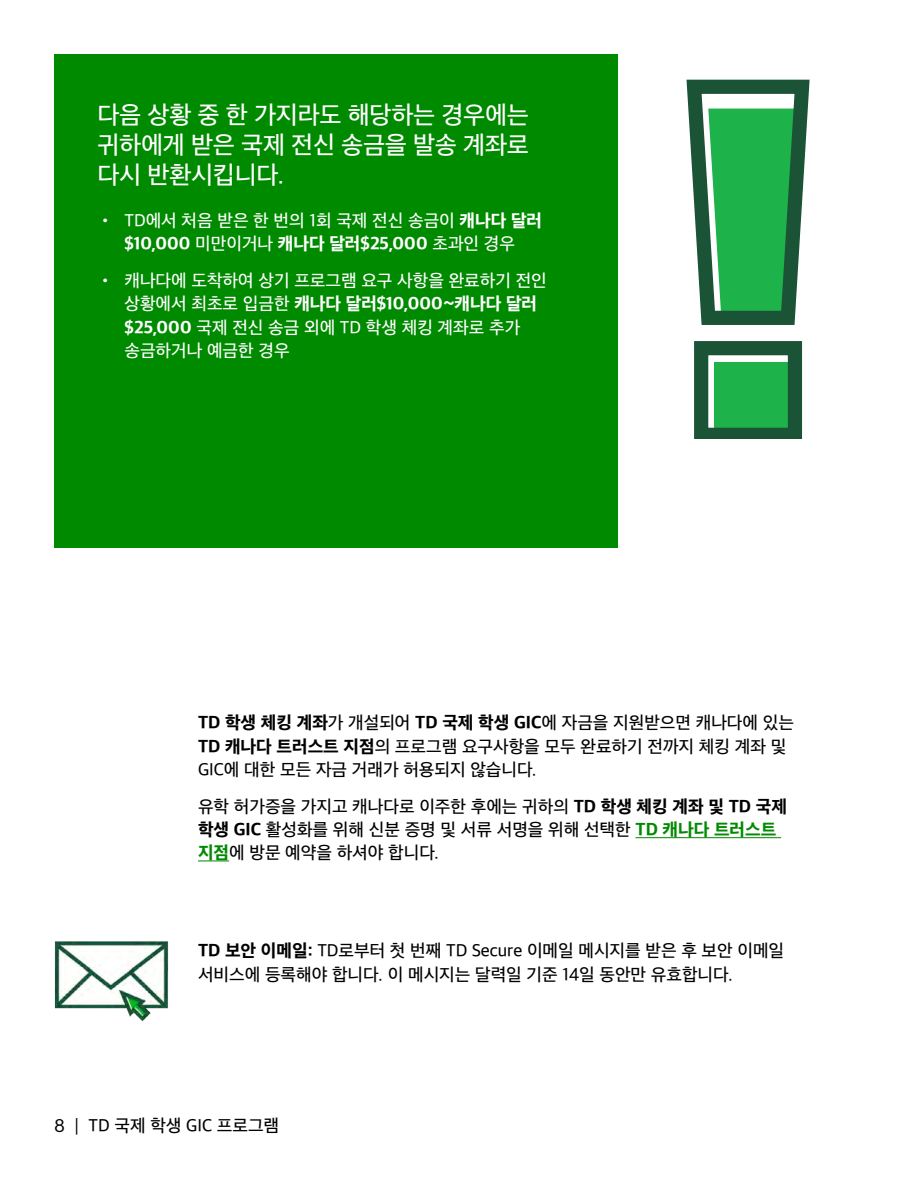
<style>
.page{position:relative;width:918px;height:1188px;background:#fff}
.page>*{position:absolute;margin:0;border:0;box-sizing:border-box;transform-origin:0 0}
.t1{font:500 25.5px/30px "Apple SD Gothic Neo";letter-spacing:-.01em;color:#fff;text-align:justify}
.t2{font:500 18px/23.2px "Apple SD Gothic Neo";color:#000}
.t3{font:500 18px/23.2px "Apple SD Gothic Neo";color:#fff;text-align:center}
.s1{font-weight:800}
.s2{font-weight:800;color:#008a00}
.s3{font-family:"TD Graphik";font-weight:400}
</style>
<div class="page">
<hr style="left:198px;top:860px;width:31px;height:1px;background:#008a00">
<hr style="left:636px;top:837px;width:145px;height:1px;background:#008a00">
<img style="left:54px;top:941px;width:115px;height:81px">
<div style="left:54px;top:54px;width:564px;height:494px;background:#008a00"></div>
<svg style="left:687px;top:80px;width:123px;height:358px"></svg>
<p class="t1" style="left:98px;top:102px;width:433px">다음 상황 중 한 가지라도 해당하는 경우에는 귀하에게 받은 국제 전신 송금을 발송 계좌로 다시 반환시킵니다.</p>
<p class="t3" style="left:98px;top:210px;width:446px">• TD에서 처음 받은 한 번의 1회 국제 전신 송금이 <span class="s1">캐나다 달러 $10,000</span> 미만이거나 <span class="s1">캐나다 달러$25,000</span> 초과인 경우</p>
<p class="t3" style="left:124px;top:270px;width:424px;text-align:left;text-indent:-27px">• 캐나다에 도착하여 상기 프로그램 요구 사항을 완료하기 전인 상황에서 최초로 입금한 <span class="s1">캐나다 달러$10,000~캐나다 달러 $25,000</span> 국제 전신 송금 외에 TD 학생 체킹 계좌로 추가 송금하거나 예금한 경우</p>
<p class="t2" style="left:198px;top:712px;width:597px"><span class="s1">TD 학생 체킹 계좌</span>가 개설되어 <span class="s1">TD 국제 학생 GIC</span>에 자금을 지원받으면 캐나다에 있는<br><span class="s1">TD 캐나다 트러스트 지점</span>의 프로그램 요구사항을 모두 완료하기 전까지 체킹 계좌 및<br>GIC에 대한 모든 자금 거래가 허용되지 않습니다.</p>
<p class="t2" style="left:198px;top:796px;width:590px">유학 허가증을 가지고 캐나다로 이주한 후에는 귀하의 <span class="s1">TD 학생 체킹 계좌 및 TD 국제 학생 GIC</span> 활성화를 위해 신분 증명 및 서류 서명을 위해 선택한 <span class="s2">TD 캐나다 트러스트 지점</span>에 방문 예약을 하셔야 합니다.</p>
<p class="t2" style="left:198px;top:940px;width:588px"><span class="s1">TD 보안 이메일:</span> TD로부터 첫 번째 TD Secure 이메일 메시지를 받은 후 보안 이메일 서비스에 등록해야 합니다. 이 메시지는 달력일 기준 14일 동안만 유효합니다.</p>
<p class="t2" style="left:54px;top:1115px;width:227px"><span class="s3">8 |</span> TD 국제 학생 GIC 프로그램</p>
</div>
